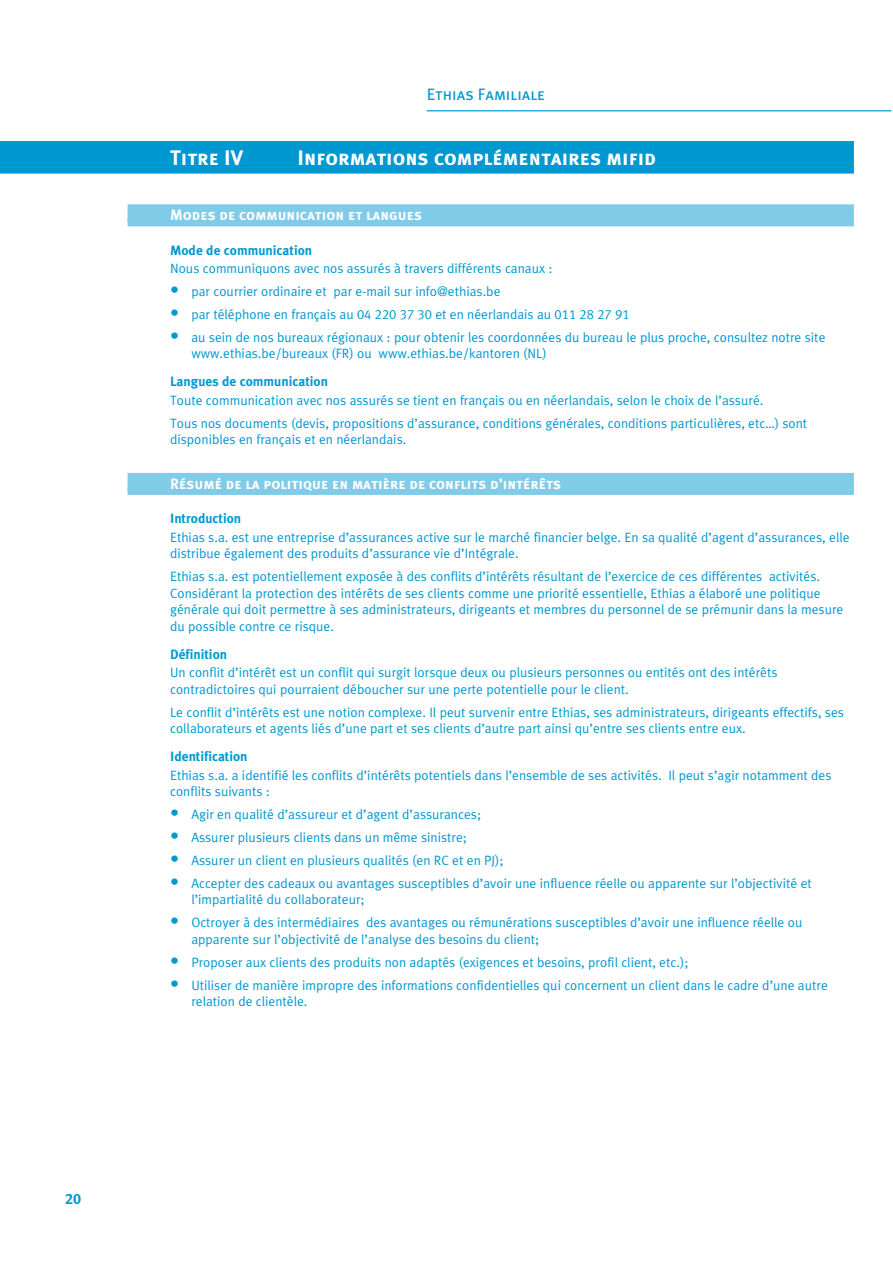
<style>
.page{position:relative;width:893px;height:1263px;background:#fff}
.page>*{position:absolute;margin:0;border:0;box-sizing:border-box;transform-origin:0 0}
.t1{font:21px "Meta Ethias Bold Caps";color:#fff}
.t2{font:16.5px "Meta Ethias Book Caps";color:#0098d1}
.t3{font:15px "Meta Ethias Bold Caps";color:#fff}
.t4{font:15px "Meta Ethias Bold Caps";color:#0098d1}
.t5{font:13.5px/16.5px "Meta Ethias Normal";color:#0098d1}
.t6{font:700 13.5px "Meta Ethias";color:#0098d1}
.s1{font-size:18px}
</style>
<div class="page">
<hr style="left:427px;top:110px;width:464px;height:1px;background:#0098d1">
<div style="left:0;top:141px;width:854px;height:22px;background:#0098d1"></div>
<div style="left:0;top:163px;width:854px;height:11px;background:#0098d1"></div>
<div style="left:128px;top:204px;width:726px;height:18px;background:#80cbe8"></div>
<div style="left:128px;top:218px;width:726px;height:8px;background:#80cbe8"></div>
<div style="left:128px;top:473px;width:726px;height:18px;background:#80cbe8"></div>
<div style="left:128px;top:487px;width:726px;height:8px;background:#80cbe8"></div>
<p class="t4" style="left:65px;top:1190px;width:18px">20</p>
<p class="t2" style="left:427px;top:84px;width:120px">Ethias Familiale</p>
<h1 class="t1" style="left:170px;top:146px;width:75px">Titre IV</h1>
<h1 class="t1" style="left:298px;top:146px;width:360px">Informations complémentaires mifid</h1>
<p class="t3" style="left:170px;top:206px;width:253px">Modes de communication et langues</p>
<p class="t6" style="left:170px;top:242px;width:144px">Mode de communication</p>
<p class="t5" style="left:170px;top:260px;width:384px">Nous communiquons avec nos assurés à travers différents canaux :</p>
<p class="t5" style="left:170px;top:283px;width:332px"><span class="s1">•</span> par courrier ordinaire et par e-mail sur info@ethias.be</p>
<p class="t5" style="left:170px;top:306px;width:461px"><span class="s1">•</span> par téléphone en français au 04 220 37 30 et en néerlandais au 011 28 27 91</p>
<p class="t5" style="left:191px;top:329px;width:636px;text-indent:-21px"><span class="s1">•</span> au sein de nos bureaux régionaux : pour obtenir les coordonnées du bureau le plus proche, consultez notre site www.ethias.be/bureaux (FR) ou www.ethias.be/kantoren (NL)</p>
<p class="t6" style="left:170px;top:374px;width:159px">Langues de communication</p>
<p class="t5" style="left:170px;top:389px;width:639px;line-height:23px">Toute communication avec nos assurés se tient en français ou en néerlandais, selon le choix de l’assuré.<br>Tous nos documents (devis, propositions d’assurance, conditions générales, conditions particulières, etc…) sont</p>
<p class="t5" style="left:170px;top:431px;width:238px">disponibles en français et en néerlandais.</p>
<p class="t3" style="left:170px;top:475px;width:393px">Résumé de la politique en matière de conflits d’intérêts</p>
<p class="t6" style="left:170px;top:511px;width:73px">Introduction</p>
<p class="t5" style="left:170px;top:529px;width:681px">Ethias s.a. est une entreprise d’assurances active sur le marché financier belge. En sa qualité d’agent d’assurances, elle distribue également des produits d’assurance vie d’Intégrale.</p>
<p class="t5" style="left:170px;top:568px;width:675px">Ethias s.a. est potentiellement exposée à des conflits d’intérêts résultant de l’exercice de ces différentes activités.<br>Considérant la protection des intérêts de ses clients comme une priorité essentielle, Ethias a élaboré une politique générale qui doit permettre à ses administrateurs, dirigeants et membres du personnel de se prémunir dans la mesure du possible contre ce risque.</p>
<p class="t6" style="left:170px;top:646px;width:59px">Définition</p>
<p class="t5" style="left:170px;top:664px;width:609px">Un conflit d’intérêt est un conflit qui surgit lorsque deux ou plusieurs personnes ou entités ont des intérêts contradictoires qui pourraient déboucher sur une perte potentielle pour le client.</p>
<p class="t5" style="left:170px;top:704px;width:675px">Le conflit d’intérêts est une notion complexe. Il peut survenir entre Ethias, ses administrateurs, dirigeants effectifs, ses collaborateurs et agents liés d’une part et ses clients d’autre part ainsi qu’entre ses clients entre eux.</p>
<p class="t6" style="left:170px;top:749px;width:79px">Identification</p>
<p class="t5" style="left:170px;top:767px;width:663px">Ethias s.a. a identifié les conflits d’intérêts potentiels dans l’ensemble de ses activités. Il peut s’agir notamment des conflits suivants :</p>
<p class="t5" style="left:170px;top:806px;width:313px"><span class="s1">•</span> Agir en qualité d’assureur et d’agent d’assurances;</p>
<p class="t5" style="left:170px;top:829px;width:298px"><span class="s1">•</span> Assurer plusieurs clients dans un même sinistre;</p>
<p class="t5" style="left:170px;top:852px;width:335px"><span class="s1">•</span> Assurer un client en plusieurs qualités (en RC et en PJ);</p>
<p class="t5" style="left:191px;top:875px;width:622px;text-indent:-21px"><span class="s1">•</span> Accepter des cadeaux ou avantages susceptibles d’avoir une influence réelle ou apparente sur l’objectivité et l’impartialité du collaborateur;</p>
<p class="t5" style="left:191px;top:914px;width:613px;text-indent:-21px"><span class="s1">•</span> Octroyer à des intermédiaires des avantages ou rémunérations susceptibles d’avoir une influence réelle ou apparente sur l’objectivité de l’analyse des besoins du client;</p>
<p class="t5" style="left:170px;top:953px;width:520px"><span class="s1">•</span> Proposer aux clients des produits non adaptés (exigences et besoins, profil client, etc.);</p>
<p class="t5" style="left:191px;top:976px;width:638px;text-indent:-21px"><span class="s1">•</span> Utiliser de manière impropre des informations confidentielles qui concernent un client dans le cadre d’une autre relation de clientèle.</p>
</div>
